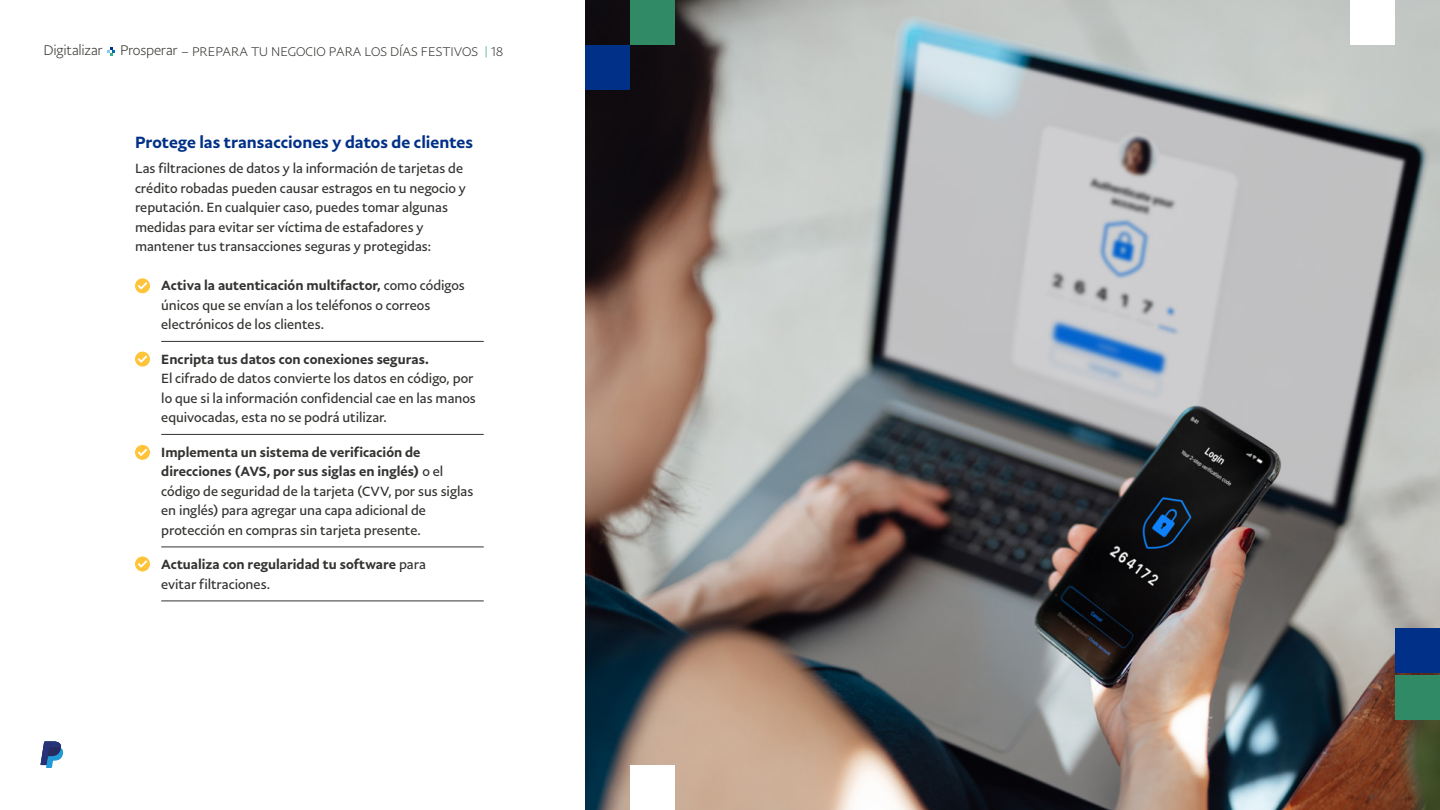
<style>
.page{position:relative;width:1440px;height:810px;background:#fff}
.page>*{position:absolute;margin:0;border:0;box-sizing:border-box;transform-origin:0 0}
.t1{font:500 16.5px "Pay Pal Sans Big";color:#003087}
.t2{font:13.5px/19.5px "Pay Pal Sans Big";color:#343331}
.t3{font:500 13.5px/19.5px "Pay Pal Sans Big";color:#343331}
.t4{font:300 12.75px "Pay Pal Sans Big";color:#343331}
.s1{font-size:14.17px}
.s2{color:#38af88}
.s3{font-weight:500}
.s4{font-weight:400}
</style>
<div class="page">
<svg style="left:41px;top:741px;width:22px;height:27px"></svg>
<svg style="left:107px;top:47px;width:8px;height:9px"></svg>
<img style="left:585px;top:0;width:855px;height:810px">
<hr style="left:161px;top:341px;width:323px;height:1px;background:#343331">
<hr style="left:161px;top:434px;width:323px;height:1px;background:#343331">
<hr style="left:161px;top:547px;width:323px;height:1px;background:#343331">
<hr style="left:161px;top:601px;width:323px;height:1px;background:#343331">
<div style="left:135px;top:278px;width:15px;height:15px;background:#ffc43a;border-radius:50%"></div>
<svg style="left:138px;top:282px;width:9px;height:7px"></svg>
<div style="left:135px;top:352px;width:15px;height:15px;background:#ffc43a;border-radius:50%"></div>
<svg style="left:138px;top:356px;width:9px;height:7px"></svg>
<div style="left:135px;top:445px;width:15px;height:15px;background:#ffc43a;border-radius:50%"></div>
<svg style="left:138px;top:449px;width:9px;height:7px"></svg>
<div style="left:135px;top:557px;width:15px;height:14px;background:#ffc43a;border-radius:50%"></div>
<svg style="left:138px;top:560px;width:9px;height:8px"></svg>
<div style="left:1395px;top:628px;width:45px;height:45px;background:#003087"></div>
<div style="left:1395px;top:675px;width:45px;height:45px;background:#308a66"></div>
<div style="left:585px;top:45px;width:45px;height:45px;background:#003087"></div>
<div style="left:1350px;top:0;width:45px;height:45px;background:#fff"></div>
<div style="left:630px;top:0;width:45px;height:45px;background:#308a66"></div>
<div style="left:630px;top:765px;width:45px;height:45px;background:#fff"></div>
<p class="t4" style="left:44px;top:44px;width:461px"><span class="s1">Digitalizar Prosperar</span> – PREPARA TU NEGOCIO PARA LOS DÍAS FESTIVOS <span class="s2">|</span> 18</p>
<p class="t1" style="left:135px;top:131px;width:340px">Protege las transacciones y datos de clientes</p>
<p class="t2" style="left:135px;top:159px;width:332px">Las filtraciones de datos y la información de tarjetas de crédito robadas pueden causar estragos en tu negocio y reputación. En cualquier caso, puedes tomar algunas medidas para evitar ser víctima de estafadores y mantener tus transacciones seguras y protegidas:</p>
<p class="t2" style="left:161px;top:276px;width:305px"><span class="s3">Activa la autenticación multifactor,</span> como códigos únicos que se envían a los teléfonos o correos electrónicos de los clientes.</p>
<p class="t3" style="left:161px;top:349px;width:269px">Encripta tus datos con conexiones seguras.</p>
<p class="t2" style="left:161px;top:368px;width:316px">El cifrado de datos convierte los datos en código, por lo que si la información confidencial cae en las manos equivocadas, esta no se podrá utilizar.</p>
<p class="t2" style="left:161px;top:442px;width:314px"><span class="s3">Implementa un sistema de verificación de direcciones (AVS, por sus siglas en inglés)</span> o el código de seguridad de la tarjeta (CVV, por sus siglas en inglés) para agregar una capa adicional de protección en compras sin tarjeta presente.</p>
<p class="t3" style="left:161px;top:554px;width:266px">Actualiza con regularidad tu software <span class="s4">para evitar filtraciones.</span></p>
</div>
